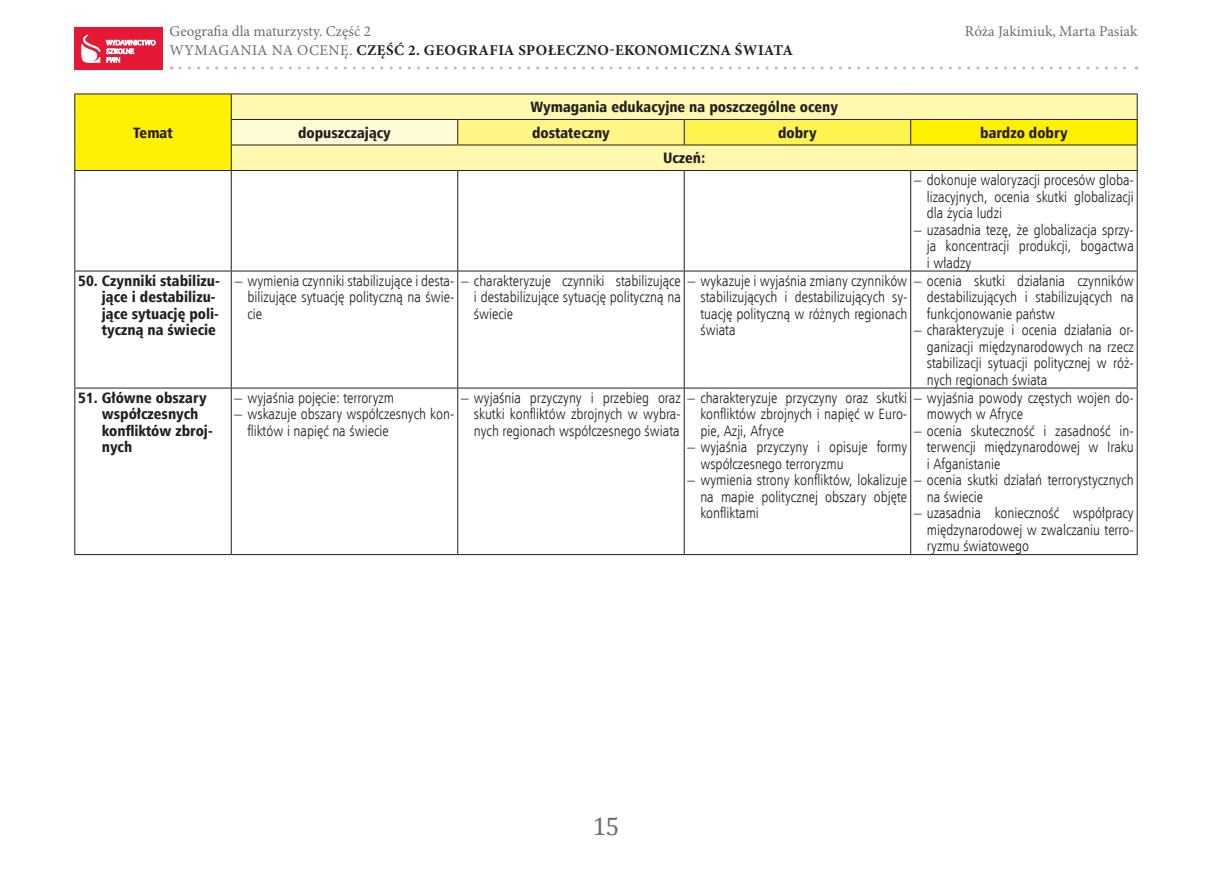
<style>
.page{position:relative;width:1212px;height:872px;background:#fff}
.page>*{position:absolute;margin:0;border:0;box-sizing:border-box;transform-origin:0 0}
.t1{font:25.5px "Cambria Math";color:#6c6d70}
.t2{font:15px/16.5px "Humnst 777 Lt Cn EU";color:#231f20;text-align:justify}
.t3{font:15px/16.5px "Humnst 777 Blk Cn EU";color:#231f20}
.t4{font:700 15px "Minion Pro";letter-spacing:.03em;color:#231f20}
.t5{font:15px "Minion Pro";color:#6c6d70}
.s1{font-weight:400;color:#6c6d70}
</style>
<div class="page">
<svg style="left:180px;top:67px;width:957px;height:3px"></svg>
<svg style="left:75px;top:27px;width:88px;height:42px;background:#e9435c"></svg>
<div style="left:75px;top:95px;width:156px;height:75px;background:#fff101"></div>
<svg style="left:232px;top:95px;width:905px;height:75px;background:#fef69a"></svg>
<div style="left:231px;top:119px;width:227px;height:26px;background:#fffbd6"></div>
<div style="left:458px;top:119px;width:226px;height:26px;background:#fff685"></div>
<div style="left:684px;top:119px;width:227px;height:26px;background:#fff34f"></div>
<hr style="left:74px;top:171px;width:1px;height:100px;background:#231f20">
<hr style="left:231px;top:171px;width:1px;height:100px;background:#231f20">
<hr style="left:457px;top:171px;width:1px;height:100px;background:#231f20">
<hr style="left:684px;top:171px;width:1px;height:100px;background:#231f20">
<hr style="left:910px;top:171px;width:1px;height:100px;background:#231f20">
<hr style="left:1137px;top:171px;width:1px;height:100px;background:#231f20">
<hr style="left:74px;top:271px;width:157px;height:1px;background:#231f20">
<hr style="left:74px;top:271px;width:1px;height:117px;background:#231f20">
<hr style="left:231px;top:271px;width:227px;height:1px;background:#231f20">
<hr style="left:231px;top:271px;width:1px;height:117px;background:#231f20">
<hr style="left:458px;top:271px;width:226px;height:1px;background:#231f20">
<hr style="left:457px;top:271px;width:1px;height:117px;background:#231f20">
<hr style="left:684px;top:271px;width:227px;height:1px;background:#231f20">
<hr style="left:684px;top:271px;width:1px;height:117px;background:#231f20">
<hr style="left:911px;top:271px;width:226px;height:1px;background:#231f20">
<hr style="left:910px;top:271px;width:1px;height:117px;background:#231f20">
<hr style="left:1137px;top:271px;width:1px;height:117px;background:#231f20">
<hr style="left:74px;top:388px;width:157px;height:1px;background:#231f20">
<hr style="left:74px;top:388px;width:1px;height:166px;background:#231f20">
<hr style="left:231px;top:388px;width:227px;height:1px;background:#231f20">
<hr style="left:231px;top:388px;width:1px;height:166px;background:#231f20">
<hr style="left:458px;top:388px;width:226px;height:1px;background:#231f20">
<hr style="left:457px;top:388px;width:1px;height:166px;background:#231f20">
<hr style="left:684px;top:388px;width:227px;height:1px;background:#231f20">
<hr style="left:684px;top:388px;width:1px;height:166px;background:#231f20">
<hr style="left:911px;top:388px;width:226px;height:1px;background:#231f20">
<hr style="left:910px;top:388px;width:1px;height:166px;background:#231f20">
<hr style="left:1137px;top:388px;width:1px;height:166px;background:#231f20">
<hr style="left:74px;top:554px;width:157px;height:1px;background:#231f20">
<hr style="left:231px;top:554px;width:227px;height:1px;background:#231f20">
<hr style="left:458px;top:554px;width:226px;height:1px;background:#231f20">
<hr style="left:684px;top:554px;width:227px;height:1px;background:#231f20">
<hr style="left:911px;top:554px;width:226px;height:1px;background:#231f20">
<hr style="left:74px;top:94px;width:157px;height:1px;background:#231f20">
<svg style="left:74px;top:94px;width:1px;height:76px"></svg>
<hr style="left:74px;top:170px;width:157px;height:1px;background:#231f20">
<hr style="left:231px;top:94px;width:227px;height:1px;background:#231f20">
<hr style="left:458px;top:94px;width:226px;height:1px;background:#231f20">
<hr style="left:684px;top:94px;width:227px;height:1px;background:#231f20">
<hr style="left:911px;top:94px;width:226px;height:1px;background:#231f20">
<hr style="left:231px;top:119px;width:227px;height:1px;background:#231f20">
<hr style="left:458px;top:119px;width:226px;height:1px;background:#231f20">
<svg style="left:457px;top:120px;width:1px;height:25px"></svg>
<hr style="left:684px;top:119px;width:227px;height:1px;background:#231f20">
<svg style="left:684px;top:120px;width:1px;height:25px"></svg>
<hr style="left:911px;top:119px;width:226px;height:1px;background:#231f20">
<svg style="left:910px;top:120px;width:1px;height:25px"></svg>
<hr style="left:231px;top:145px;width:227px;height:1px;background:#231f20">
<svg style="left:231px;top:94px;width:1px;height:76px"></svg>
<hr style="left:458px;top:145px;width:226px;height:1px;background:#231f20">
<hr style="left:684px;top:145px;width:227px;height:1px;background:#231f20">
<hr style="left:911px;top:145px;width:226px;height:1px;background:#231f20">
<svg style="left:1137px;top:94px;width:1px;height:76px"></svg>
<hr style="left:231px;top:170px;width:227px;height:1px;background:#231f20">
<hr style="left:458px;top:170px;width:226px;height:1px;background:#231f20">
<hr style="left:684px;top:170px;width:227px;height:1px;background:#231f20">
<hr style="left:911px;top:170px;width:226px;height:1px;background:#231f20">
<p class="t5" style="left:170px;top:22px;width:203px">Geografia dla maturzysty. Część 2</p>
<p class="t5" style="left:965px;top:22px;width:174px">Róża Jakimiuk, Marta Pasiak</p>
<p class="t4" style="left:170px;top:40px;width:625px"><span class="s1">wymagania na ocenę.</span> CZĘŚĆ 2. GEOGRAFIA SPOŁECZNO-EKONOMICZNA ŚWIATA</p>
<p class="t3" style="left:133px;top:124px;width:41px">Temat</p>
<p class="t3" style="left:530px;top:99px;width:309px">Wymagania edukacyjne na poszczególne oceny</p>
<p class="t3" style="left:298px;top:124px;width:94px">dopuszczający</p>
<p class="t3" style="left:532px;top:124px;width:79px">dostateczny</p>
<p class="t3" style="left:778px;top:124px;width:40px">dobry</p>
<p class="t3" style="left:980px;top:124px;width:89px">bardzo dobry</p>
<p class="t3" style="left:663px;top:150px;width:44px">Uczeń:</p>
<p class="t2" style="left:927px;top:171px;width:208px;text-indent:-13px">– dokonuje waloryzacji procesów globa&shy;lizacyjnych, ocenia skutki globalizacji dla życia ludzi</p>
<p class="t2" style="left:927px;top:221px;width:208px;text-indent:-13px">– uzasadnia tezę, że globalizacja sprzy&shy;ja koncentracji produkcji, bogactwa i władzy</p>
<p class="t3" style="left:102px;top:272px;width:119px;text-indent:-24px">50. Czynniki stabilizu&shy;jące i destabilizu&shy;jące sytuację poli&shy;tyczną na świecie</p>
<p class="t2" style="left:247px;top:272px;width:208px;text-indent:-13px">– wymienia czynniki stabilizujące i desta&shy;bilizujące sytuację polityczną na świe&shy;cie</p>
<p class="t2" style="left:474px;top:272px;width:208px;text-indent:-13px">– charakteryzuje czynniki stabilizujące i destabilizujące sytuację polityczną na świecie</p>
<p class="t2" style="left:700px;top:272px;width:208px;text-indent:-13px">– wykazuje i wyjaśnia zmiany czynników stabilizujących i destabilizujących sy&shy;tuację polityczną w różnych regionach świata</p>
<p class="t2" style="left:927px;top:272px;width:208px;text-indent:-13px">– ocenia skutki działania czynników destabilizujących i stabilizujących na funkcjonowanie państw</p>
<p class="t2" style="left:927px;top:321px;width:208px;text-indent:-13px">– charakteryzuje i ocenia działania or&shy;ganizacji międzynarodowych na rzecz stabilizacji sytuacji politycznej w róż&shy;nych regionach świata</p>
<p class="t3" style="left:102px;top:389px;width:112px;text-indent:-24px">51. Główne obszary współczesnych konfliktów zbroj&shy;nych</p>
<p class="t2" style="left:235px;top:389px;width:161px">– wyjaśnia pojęcie: terroryzm</p>
<p class="t2" style="left:474px;top:389px;width:208px;text-indent:-13px">– wyjaśnia przyczyny i przebieg oraz skutki konfliktów zbrojnych w wybra&shy;nych regionach współczesnego świata</p>
<p class="t2" style="left:700px;top:389px;width:208px;text-indent:-13px">– charakteryzuje przyczyny oraz skutki konfliktów zbrojnych i napięć w Euro&shy;pie, Azji, Afryce</p>
<p class="t2" style="left:700px;top:438px;width:208px;text-indent:-13px">– wyjaśnia przyczyny i opisuje formy współczesnego terroryzmu</p>
<p class="t2" style="left:700px;top:471px;width:208px;text-indent:-13px">– wymienia strony konfliktów, lokalizuje na mapie politycznej obszary objęte konfliktami</p>
<p class="t2" style="left:927px;top:389px;width:208px;text-indent:-13px">– wyjaśnia powody częstych wojen do&shy;mowych w Afryce</p>
<p class="t2" style="left:927px;top:422px;width:208px;text-indent:-13px">– ocenia skuteczność i zasadność in&shy;terwencji międzynarodowej w Iraku i Afganistanie</p>
<p class="t2" style="left:927px;top:471px;width:208px;text-indent:-13px">– ocenia skutki działań terrorystycznych na świecie</p>
<p class="t2" style="left:927px;top:504px;width:208px;text-indent:-13px">– uzasadnia konieczność współpracy międzynarodowej w zwalczaniu terro&shy;ryzmu światowego</p>
<p class="t2" style="left:247px;top:405px;width:208px;text-indent:-13px">– wskazuje obszary współczesnych kon&shy;fliktów i napięć na świecie</p>
<h1 class="t1" style="left:592px;top:811px;width:28px">15</h1>
</div>
